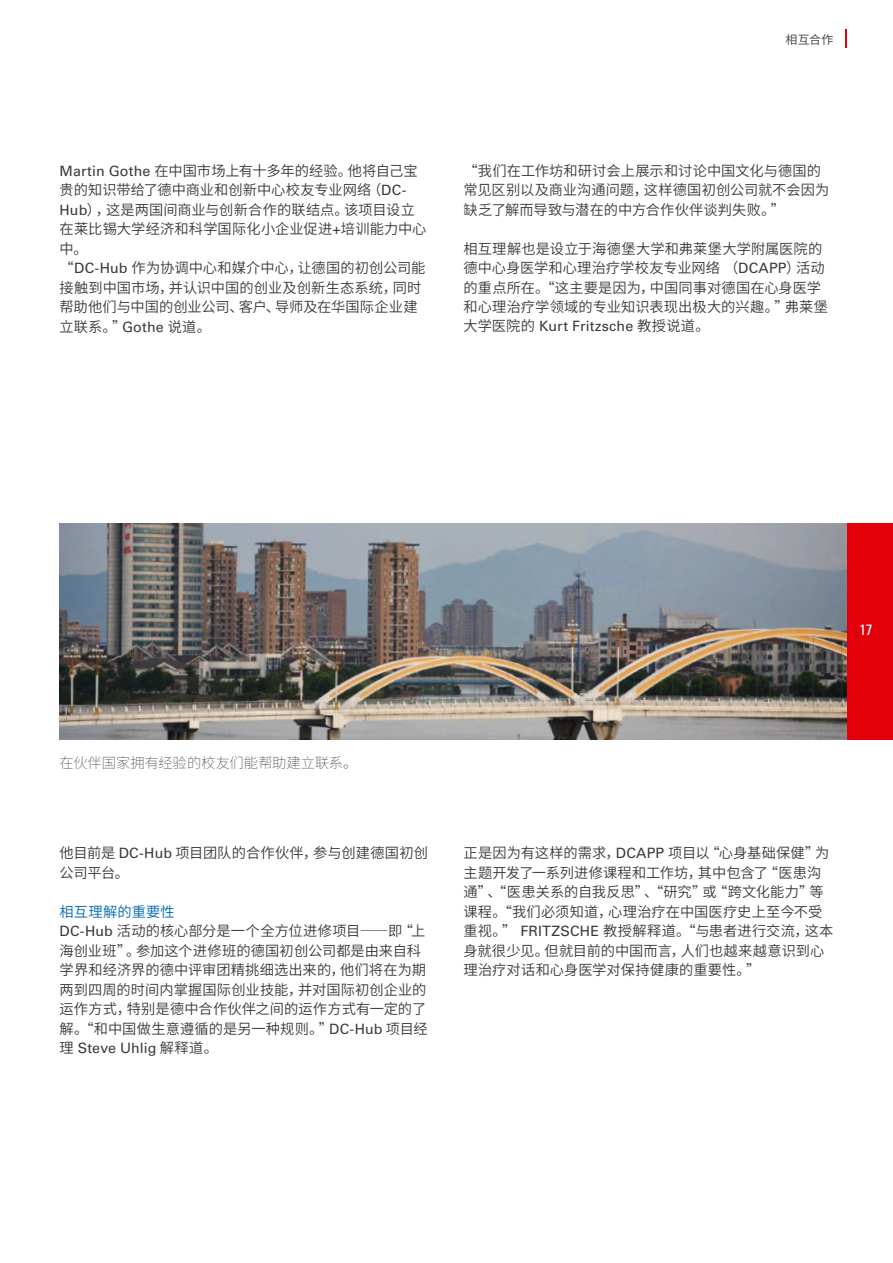
<style>
.page{position:relative;width:893px;height:1263px;background:#fff}
.page>*{position:absolute;margin:0;border:0;box-sizing:border-box;transform-origin:0 0}
.t1{font:condensed 15px "Univers LT Std";color:#fff}
.t2{font:14.25px/19.5px "Source Han Sans CN";letter-spacing:.005em;color:#3a3a39}
.t3{font:14.25px "Univers LT Std";letter-spacing:.01em;color:#3a3a39}
.t4{font:200 14.25px "Source Han Sans CN";letter-spacing:-.005em;color:#3a3a39}
.t5{font:12px "Source Han Sans CN";color:#3a3a39}
.s1{font-family:"Univers LT Std"}
.s2{font-family:"Source Han Sans CN"}
.s3{color:#0068b4}
</style>
<div class="page">
<svg style="left:846px;top:29px;width:1px;height:18px"></svg>
<img style="left:60px;top:523px;width:788px;height:216px">
<div style="left:848px;top:523px;width:45px;height:216px;background:#e3000b"></div>
<p class="t5" style="left:785px;top:32px;width:49px">相互合作</p>
<p class="t2" style="left:60px;top:161px;width:368px"><span class="s1">Martin Gothe</span> 在中国市场上有十多年的经验。他将自己宝贵的知识带给了德中商业和创新中心校友专业网络（<span class="s1">DC-<br>Hub</span>），这是两国间商业与创新合作的联结点。该项目设立在莱比锡大学经济和科学国际化小企业促进<span class="s1">+</span>培训能力中心中。<br>“<span class="s1">DC-Hub</span> 作为协调中心和媒介中心，让德国的初创公司能接触到中国市场，并认识中国的创业及创新生态系统，同时帮助他们与中国的创业公司、客户、导师及在华国际企业建立联系。”<span class="s1">Gothe</span> 说道。</p>
<p class="t2" style="left:463px;top:161px;width:367px">“我们在工作坊和研讨会上展示和讨论中国文化与德国的常见区别以及商业沟通问题，这样德国初创公司就不会因为缺乏了解而导致与潜在的中方合作伙伴谈判失败。”</p>
<p class="t2" style="left:463px;top:239px;width:366px">相互理解也是设立于海德堡大学和弗莱堡大学附属医院的德中心身医学和心理治疗学校友专业网络（<span class="s1">DCAPP</span>）活动的重点所在。“这主要是因为，中国同事对德国在心身医学和心理治疗学领域的专业知识表现出极大的兴趣。”弗莱堡</p>
<p class="t3" style="left:463px;top:318px;width:248px"><span class="s2">大学医院的</span> Kurt Fritzsche <span class="s2">教授说道。</span></p>
<p class="t1" style="left:859px;top:621px;width:15px">137</p>
<p class="t4" style="left:60px;top:755px;width:299px">在伙伴国家拥有经验的校友们能帮助建立联系。</p>
<p class="t2" style="left:60px;top:843px;width:370px">他目前是 <span class="s1">DC-Hub</span> 项目团队的合作伙伴，参与创建德国初创公司平台。</p>
<p class="t2" style="left:60px;top:902px;width:370px"><span class="s3">相互理解的重要性<br></span><span class="s1">DC-Hub</span> 活动的核心部分是一个全方位进修项目——即“上海创业班”。参加这个进修班的德国初创公司都是由来自科学界和经济界的德中评审团精挑细选出来的，他们将在为期两到四周的时间内掌握国际创业技能，并对国际初创企业的运作方式，特别是德中合作伙伴之间的运作方式有一定的了解。“和中国做生意遵循的是另一种规则。”<span class="s1">DC-Hub</span> 项目经</p>
<p class="t3" style="left:60px;top:1040px;width:160px"><span class="s2">理</span> Steve Uhlig <span class="s2">解释道。</span></p>
<p class="t2" style="left:463px;top:843px;width:371px">正是因为有这样的需求，<span class="s1">DCAPP</span> 项目以“心身基础保健”为主题开发了一系列进修课程和工作坊，其中包含了“医患沟通”、“医患关系的自我反思”、“研究”或“跨文化能力”等课程。“我们必须知道，心理治疗在中国医疗史上至今不受重视。” <span class="s1">FRITZSCHE</span> 教授解释道。“与患者进行交流，这本身就很少见。但就目前的中国而言，人们也越来越意识到心理治疗对话和心身医学对保持健康的重要性。”</p>
</div>
